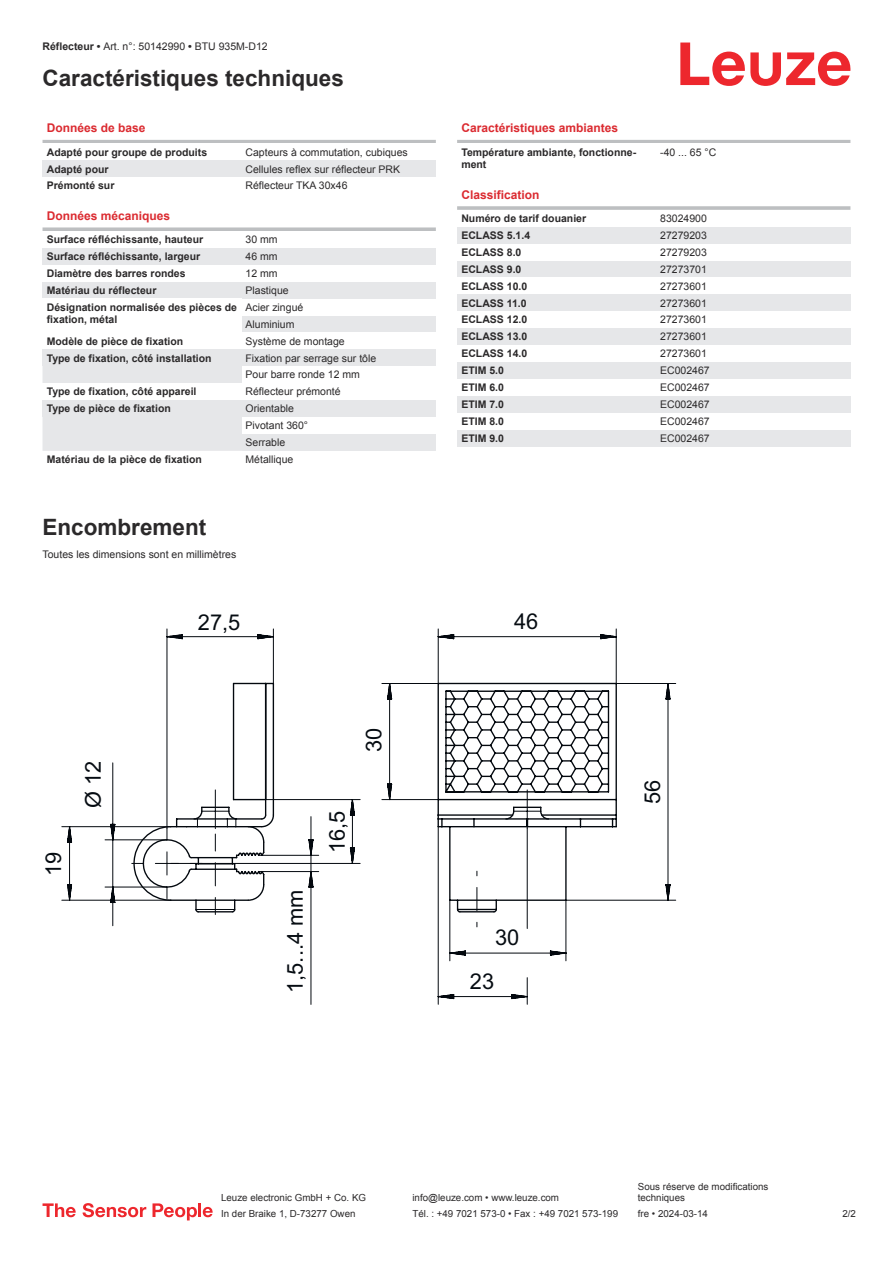
<style>
.page{position:relative;width:893px;height:1263px;background:#fff}
.page>*{position:absolute;margin:0;border:0;box-sizing:border-box;transform-origin:0 0}
.t1{font:700 22.5px "Arial";color:#2b292a}
.t2{font:21.9px "Arial";color:#060c12}
.t3{font:700 12px "Arial";color:#db2a30}
.t4{font:700 10.5px/12.6px "Arial";color:#2b292a}
.t5{font:10.5px/17px "Arial";color:#2b292a}
.t6{font:9.75px/11.7px "Arial";color:#2b292a}
.s1{font-weight:700}
</style>
<div class="page">
<svg style="left:680px;top:43px;width:170px;height:43px"></svg>
<div style="left:43px;top:366px;width:199px;height:85px;background:#e6e7e9"></div>
<hr style="left:43px;top:140px;width:393px;height:3px;background:#bdbfc1">
<div style="left:43px;top:160px;width:199px;height:17px;background:#e6e7e9"></div>
<div style="left:242px;top:160px;width:194px;height:17px;background:#e6e7e9"></div>
<svg style="left:43px;top:227px;width:393px;height:4px;background:#c4c6c8"></svg>
<div style="left:43px;top:248px;width:199px;height:17px;background:#e6e7e9"></div>
<div style="left:242px;top:248px;width:194px;height:17px;background:#e6e7e9"></div>
<div style="left:43px;top:282px;width:199px;height:17px;background:#e6e7e9"></div>
<div style="left:242px;top:282px;width:194px;height:17px;background:#e6e7e9"></div>
<div style="left:242px;top:316px;width:194px;height:16px;background:#e6e7e9"></div>
<div style="left:43px;top:349px;width:199px;height:17px;background:#e6e7e9"></div>
<div style="left:242px;top:349px;width:194px;height:17px;background:#e6e7e9"></div>
<div style="left:43px;top:383px;width:199px;height:17px;background:#fff"></div>
<div style="left:43px;top:400px;width:199px;height:17px;background:#e6e7e9"></div>
<div style="left:242px;top:400px;width:194px;height:51px;background:#e6e7e9"></div>
<div style="left:242px;top:417px;width:194px;height:17px;background:#fff"></div>
<hr style="left:457px;top:140px;width:393px;height:3px;background:#bdbfc1">
<hr style="left:457px;top:206px;width:393px;height:4px;background:#c6c8c9">
<div style="left:457px;top:227px;width:200px;height:17px;background:#e6e7e9"></div>
<div style="left:657px;top:227px;width:193px;height:17px;background:#e6e7e9"></div>
<div style="left:457px;top:261px;width:200px;height:16px;background:#e6e7e9"></div>
<div style="left:657px;top:261px;width:193px;height:16px;background:#e6e7e9"></div>
<div style="left:457px;top:294px;width:200px;height:17px;background:#e6e7e9"></div>
<div style="left:657px;top:294px;width:193px;height:17px;background:#e6e7e9"></div>
<div style="left:457px;top:328px;width:200px;height:17px;background:#e6e7e9"></div>
<div style="left:657px;top:328px;width:193px;height:17px;background:#e6e7e9"></div>
<div style="left:457px;top:362px;width:200px;height:17px;background:#e6e7e9"></div>
<div style="left:657px;top:362px;width:193px;height:17px;background:#e6e7e9"></div>
<div style="left:457px;top:396px;width:200px;height:17px;background:#e6e7e9"></div>
<div style="left:657px;top:396px;width:193px;height:17px;background:#e6e7e9"></div>
<div style="left:457px;top:430px;width:200px;height:16px;background:#e6e7e9"></div>
<div style="left:657px;top:430px;width:193px;height:16px;background:#e6e7e9"></div>
<svg style="left:43px;top:1203px;width:33px;height:14px"></svg>
<svg style="left:83px;top:1203px;width:63px;height:14px"></svg>
<svg style="left:153px;top:1203px;width:44px;height:17px"></svg>
<hr style="left:198px;top:1203px;width:3px;height:14px;background:#ed272d">
<svg style="left:203px;top:1207px;width:10px;height:10px"></svg>
<svg style="left:166px;top:628px;width:510px;height:334px"></svg>
<svg style="left:61px;top:634px;width:480px;height:371px"></svg>
<p class="t5" style="left:43px;top:39px;width:227px"><span class="s1">Réflecteur •</span> Art. n°: 50142990 <span class="s1">•</span> BTU 935M-D12</p>
<h1 class="t1" style="left:43px;top:70px;width:303px">Caractéristiques techniques</h1>
<p class="t3" style="left:47px;top:123px;width:100px">Données de base</p>
<p class="t4" style="left:47px;top:147px;width:162px">Adapté pour groupe de produits</p>
<p class="t5" style="left:246px;top:144px;width:164px">Capteurs à commutation, cubiques</p>
<p class="t4" style="left:47px;top:164px;width:63px">Adapté pour</p>
<p class="t5" style="left:246px;top:161px;width:156px">Cellules reflex sur réflecteur PRK</p>
<p class="t4" style="left:47px;top:180px;width:69px">Prémonté sur</p>
<p class="t5" style="left:246px;top:178px;width:103px">Réflecteur TKA 30x46</p>
<p class="t3" style="left:47px;top:211px;width:125px">Données mécaniques</p>
<p class="t4" style="left:47px;top:234px;width:158px">Surface réfléchissante, hauteur</p>
<p class="t5" style="left:246px;top:232px;width:34px">30 mm</p>
<p class="t4" style="left:47px;top:251px;width:155px">Surface réfléchissante, largeur</p>
<p class="t5" style="left:246px;top:249px;width:34px">46 mm</p>
<p class="t4" style="left:47px;top:268px;width:140px">Diamètre des barres rondes</p>
<p class="t5" style="left:246px;top:266px;width:34px">12 mm</p>
<p class="t4" style="left:47px;top:285px;width:111px">Matériau du réflecteur</p>
<p class="t5" style="left:246px;top:283px;width:45px">Plastique</p>
<p class="t4" style="left:47px;top:302px;width:192px">Désignation normalisée des pièces de fixation, métal</p>
<p class="t5" style="left:246px;top:300px;width:59px">Acier zingué<br>Aluminium</p>
<p class="t4" style="left:47px;top:336px;width:138px">Modèle de pièce de fixation</p>
<p class="t5" style="left:246px;top:333px;width:101px">Système de montage</p>
<p class="t4" style="left:47px;top:353px;width:166px">Type de fixation, côté installation</p>
<p class="t5" style="left:246px;top:350px;width:132px">Fixation par serrage sur tôle<br>Pour barre ronde 12 mm</p>
<p class="t4" style="left:47px;top:386px;width:151px">Type de fixation, côté appareil</p>
<p class="t5" style="left:246px;top:384px;width:97px">Réflecteur prémonté</p>
<p class="t4" style="left:47px;top:403px;width:126px">Type de pièce de fixation</p>
<p class="t5" style="left:246px;top:401px;width:64px">Orientable<br>Pivotant 360°<br>Serrable</p>
<p class="t4" style="left:47px;top:454px;width:157px">Matériau de la pièce de fixation</p>
<p class="t5" style="left:246px;top:452px;width:49px">Métallique</p>
<h1 class="t1" style="left:43px;top:519px;width:165px">Encombrement</h1>
<p class="t5" style="left:43px;top:546px;width:195px">Toutes les dimensions sont en millimètres</p>
<h2 class="t2" style="left:45px;top:876px;width:26px;rotate:-90deg">19</h2>
<h2 class="t2" style="left:85px;top:808px;width:49px;rotate:-90deg">Ø 12</h2>
<h2 class="t2" style="left:198px;top:613px;width:44px">27,5</h2>
<h2 class="t2" style="left:365px;top:752px;width:26px;rotate:-90deg">30</h2>
<h2 class="t2" style="left:287px;top:993px;width:105px;rotate:-90deg">1,5...4 mm</h2>
<h2 class="t2" style="left:329px;top:853px;width:44px;rotate:-90deg">16,5</h2>
<p class="t3" style="left:461px;top:123px;width:158px">Caractéristiques ambiantes</p>
<p class="t4" style="left:461px;top:147px;width:176px">Température ambiante, fonctionne&shy;ment</p>
<p class="t5" style="left:660px;top:144px;width:58px">-40 ... 65 °C</p>
<p class="t3" style="left:461px;top:190px;width:80px">Classification</p>
<p class="t4" style="left:461px;top:213px;width:126px">Numéro de tarif douanier</p>
<p class="t5" style="left:660px;top:211px;width:48px">83024900</p>
<p class="t4" style="left:461px;top:230px;width:70px">ECLASS 5.1.4</p>
<p class="t5" style="left:660px;top:228px;width:48px">27279203</p>
<p class="t4" style="left:461px;top:247px;width:62px">ECLASS 8.0</p>
<p class="t5" style="left:660px;top:245px;width:48px">27279203</p>
<p class="t4" style="left:461px;top:264px;width:62px">ECLASS 9.0</p>
<p class="t5" style="left:660px;top:262px;width:48px">27273701</p>
<p class="t4" style="left:461px;top:281px;width:67px">ECLASS 10.0</p>
<p class="t5" style="left:660px;top:278px;width:48px">27273601</p>
<p class="t4" style="left:461px;top:298px;width:67px">ECLASS 11.0</p>
<p class="t5" style="left:660px;top:295px;width:48px">27273601</p>
<p class="t4" style="left:461px;top:314px;width:67px">ECLASS 12.0</p>
<p class="t5" style="left:660px;top:312px;width:48px">27273601</p>
<p class="t4" style="left:461px;top:331px;width:67px">ECLASS 13.0</p>
<p class="t5" style="left:660px;top:329px;width:48px">27273601</p>
<p class="t4" style="left:461px;top:348px;width:67px">ECLASS 14.0</p>
<p class="t5" style="left:660px;top:346px;width:48px">27273601</p>
<p class="t4" style="left:461px;top:365px;width:44px">ETIM 5.0</p>
<p class="t5" style="left:660px;top:363px;width:51px">EC002467</p>
<p class="t4" style="left:461px;top:382px;width:44px">ETIM 6.0</p>
<p class="t5" style="left:660px;top:380px;width:51px">EC002467</p>
<p class="t4" style="left:461px;top:399px;width:44px">ETIM 7.0</p>
<p class="t5" style="left:660px;top:397px;width:51px">EC002467</p>
<p class="t4" style="left:461px;top:416px;width:44px">ETIM 8.0</p>
<p class="t5" style="left:660px;top:414px;width:51px">EC002467</p>
<p class="t4" style="left:461px;top:433px;width:44px">ETIM 9.0</p>
<p class="t5" style="left:660px;top:431px;width:51px">EC002467</p>
<h2 class="t2" style="left:514px;top:612px;width:26px">46</h2>
<h2 class="t2" style="left:495px;top:928px;width:26px">30</h2>
<h2 class="t2" style="left:470px;top:973px;width:26px">23</h2>
<h2 class="t2" style="left:644px;top:804px;width:26px;rotate:-90deg">56</h2>
<p class="t6" style="left:221px;top:1193px;width:146px">Leuze electronic GmbH + Co. KG</p>
<p class="t6" style="left:412px;top:1193px;width:148px">info@leuze.com • www.leuze.com</p>
<p class="t6" style="left:638px;top:1181px;width:132px">Sous réserve de modifications techniques</p>
<p class="t6" style="left:221px;top:1209px;width:136px">In der Braike 1, D-73277 Owen</p>
<p class="t6" style="left:412px;top:1209px;width:207px">Tél. : +49 7021 573-0 • Fax : +49 7021 573-199</p>
<p class="t6" style="left:638px;top:1209px;width:72px">fre • 2024-03-14</p>
<p class="t6" style="left:842px;top:1209px;width:15px">2 /2</p>
</div>
